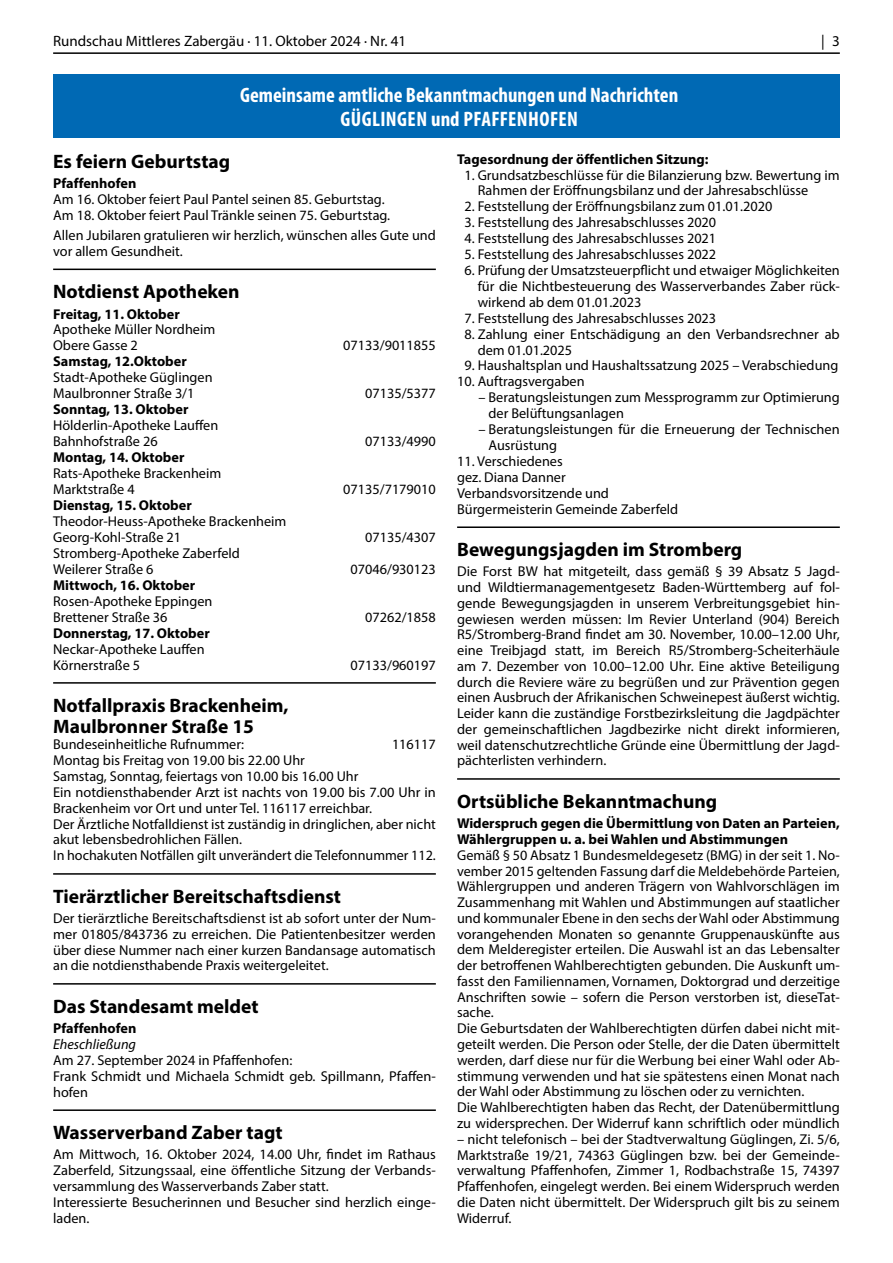
<style>
.page{position:relative;width:893px;height:1263px;background:#fff}
.page>*{position:absolute;margin:0;border:0;box-sizing:border-box;transform-origin:0 0}
.t1{font:700 condensed 21px/24px "Myriad Pro";color:#fff;text-align:center}
.t2{font:700 19.5px/21px "Myriad Pro";color:#000}
.t3{font:15px "Myriad Pro";color:#000}
.t4{font:14.25px/15.8px "Myriad Pro";color:#000}
.t5{font:700 14.25px/15.8px "Myriad Pro";color:#000}
.t6{font:italic 14.25px "Myriad Pro";color:#000}
</style>
<div class="page">
<hr style="left:53px;top:52px;width:787px;height:2px;background:#000">
<hr style="left:53px;top:269px;width:383px;height:1px;background:#000">
<hr style="left:53px;top:682px;width:383px;height:2px;background:#000">
<hr style="left:53px;top:873px;width:383px;height:2px;background:#000">
<hr style="left:53px;top:983px;width:383px;height:1px;background:#000">
<hr style="left:53px;top:1109px;width:383px;height:2px;background:#000">
<hr style="left:457px;top:526px;width:383px;height:2px;background:#000">
<hr style="left:457px;top:778px;width:383px;height:2px;background:#000">
<div style="left:53px;top:74px;width:787px;height:64px;background:#0069b4"></div>
<p class="t3" style="left:53px;top:32px;width:354px">Rundschau Mittleres Zabergäu · 11. Oktober 2024 · Nr. 41</p>
<p class="t3" style="left:821px;top:32px;width:20px">| 3</p>
<h1 class="t1" style="left:240px;top:83px;width:440px">Gemeinsame amtliche Bekanntmachungen und Nachrichten<br>GÜGLINGEN und PFAFFENHOFEN</h1>
<h2 class="t2" style="left:53px;top:150px;width:179px">Es feiern Geburtstag</h2>
<p class="t5" style="left:53px;top:175px;width:85px">Pfaffenhofen</p>
<p class="t4" style="left:53px;top:191px;width:339px">Am 16. Oktober feiert Paul Pantel seinen 85. Geburtstag.<br>Am 18. Oktober feiert Paul Tränkle seinen 75. Geburtstag.</p>
<p class="t4" style="left:53px;top:227px;width:384px">Allen Jubilaren gratulieren wir herzlich, wünschen alles Gute und vor allem Gesundheit.</p>
<h2 class="t2" style="left:53px;top:281px;width:188px">Notdienst Apotheken</h2>
<p class="t5" style="left:53px;top:305px;width:128px">Freitag, 11. Oktober</p>
<p class="t4" style="left:53px;top:321px;width:164px">Apotheke Müller Nordheim<br>Obere Gasse 2</p>
<p class="t4" style="left:343px;top:338px;width:94px">07133/9011855</p>
<p class="t5" style="left:53px;top:353px;width:135px">Samstag, 12.Oktober</p>
<p class="t4" style="left:53px;top:369px;width:161px">Stadt-Apotheke Güglingen<br>Maulbronner Straße 3/1</p>
<p class="t5" style="left:53px;top:401px;width:137px">Sonntag, 13. Oktober</p>
<p class="t4" style="left:53px;top:417px;width:167px">Hölderlin-Apotheke Lauffen<br>Bahnhofstraße 26</p>
<p class="t5" style="left:53px;top:449px;width:133px">Montag, 14. Oktober</p>
<p class="t4" style="left:53px;top:465px;width:170px">Rats-Apotheke Brackenheim<br>Marktstraße 4</p>
<p class="t5" style="left:53px;top:497px;width:140px">Dienstag, 15. Oktober</p>
<p class="t4" style="left:53px;top:513px;width:235px">Theodor-Heuss-Apotheke Brackenheim<br>Georg-Kohl-Straße 21</p>
<p class="t4" style="left:53px;top:545px;width:188px">Stromberg-Apotheke Zaberfeld<br>Weilerer Straße 6</p>
<p class="t5" style="left:53px;top:577px;width:144px">Mittwoch, 16. Oktober</p>
<p class="t4" style="left:53px;top:593px;width:161px">Rosen-Apotheke Eppingen<br>Brettener Straße 36</p>
<p class="t5" style="left:53px;top:625px;width:158px">Donnerstag, 17. Oktober</p>
<p class="t4" style="left:53px;top:641px;width:153px">Neckar-Apotheke Lauffen<br>Körnerstraße 5</p>
<p class="t4" style="left:365px;top:385px;width:72px">07135/5377</p>
<p class="t4" style="left:365px;top:433px;width:72px">07133/4990</p>
<p class="t4" style="left:343px;top:481px;width:94px">07135/7179010</p>
<p class="t4" style="left:365px;top:529px;width:72px">07135/4307</p>
<p class="t4" style="left:351px;top:561px;width:87px">07046/930123</p>
<p class="t4" style="left:365px;top:609px;width:72px">07262/1858</p>
<p class="t4" style="left:351px;top:657px;width:87px">07133/960197</p>
<h2 class="t2" style="left:53px;top:694px;width:237px">Notfallpraxis Brackenheim,<br>Maulbronner Straße 15</h2>
<p class="t4" style="left:53px;top:736px;width:193px">Bundeseinheitliche Rufnummer:</p>
<p class="t4" style="left:392px;top:736px;width:45px">116117</p>
<p class="t4" style="left:53px;top:752px;width:384px">Montag bis Freitag von 19.00 bis 22.00 Uhr<br>Samstag, Sonntag, feiertags von 10.00 bis 16.00 Uhr<br>Ein notdiensthabender Arzt ist nachts von 19.00 bis 7.00 Uhr in Brackenheim vor Ort und unter Tel. 116117 erreichbar.<br>Der Ärztliche Notfalldienst ist zuständig in dringlichen, aber nicht akut lebensbedrohlichen Fällen.<br>In hochakuten Notfällen gilt unverändert die Telefonnummer 112.</p>
<h2 class="t2" style="left:53px;top:885px;width:289px">Tierärztlicher Bereitschaftsdienst</h2>
<p class="t4" style="left:53px;top:910px;width:384px;text-align:justify">Der tierärztliche Bereitschaftsdienst ist ab sofort unter der Num&shy;mer 01805/843736 zu erreichen. Die Patientenbesitzer werden über diese Nummer nach einer kurzen Bandansage automatisch an die notdiensthabende Praxis weitergeleitet.</p>
<h2 class="t2" style="left:53px;top:995px;width:207px">Das Standesamt meldet</h2>
<p class="t5" style="left:53px;top:1020px;width:85px">Pfaffenhofen</p>
<p class="t6" style="left:53px;top:1035px;width:84px">Eheschließung</p>
<p class="t4" style="left:53px;top:1052px;width:384px">Am 27. September 2024 in Pfaffenhofen:<br>Frank Schmidt und Michaela Schmidt geb. Spillmann, Pfaffen&shy;hofen</p>
<h2 class="t2" style="left:53px;top:1121px;width:231px">Wasserverband Zaber tagt</h2>
<p class="t4" style="left:53px;top:1146px;width:384px">Am Mittwoch, 16. Oktober 2024, 14.00 Uhr, findet im Rathaus Zaberfeld, Sitzungssaal, eine öffentliche Sitzung der Verbands&shy;versammlung des Wasserverbands Zaber statt.<br>Interessierte Besucherinnen und Besucher sind herzlich einge&shy;laden.</p>
<p class="t5" style="left:457px;top:151px;width:253px">Tagesordnung der öffentlichen Sitzung:</p>
<p class="t4" style="left:478px;top:167px;width:364px;text-indent:-13px">1. Grundsatzbeschlüsse für die Bilanzierung bzw. Bewertung im<br>Rahmen der Eröffnungsbilanz und der Jahresabschlüsse</p>
<p class="t4" style="left:464px;top:199px;width:309px">2. Feststellung der Eröffnungsbilanz zum 01.01.2020</p>
<p class="t4" style="left:464px;top:215px;width:253px">3. Feststellung des Jahresabschlusses 2020</p>
<p class="t4" style="left:464px;top:230px;width:253px">4. Feststellung des Jahresabschlusses 2021</p>
<p class="t4" style="left:464px;top:246px;width:253px">5. Feststellung des Jahresabschlusses 2022</p>
<p class="t4" style="left:478px;top:262px;width:364px;text-align:justify;text-indent:-13px">6. Prüfung der Umsatzsteuerpflicht und etwaiger Möglichkeiten für die Nichtbesteuerung des Wasserverbandes Zaber rück&shy;wirkend ab dem 01.01.2023</p>
<p class="t4" style="left:464px;top:310px;width:253px">7. Feststellung des Jahresabschlusses 2023</p>
<p class="t4" style="left:478px;top:326px;width:364px;text-indent:-13px">8. Zahlung einer Entschädigung an den Verbandsrechner ab dem 01.01.2025</p>
<p class="t4" style="left:464px;top:358px;width:375px">9. Haushaltsplan und Haushaltssatzung 2025 – Verabschiedung</p>
<p class="t4" style="left:457px;top:374px;width:129px">10. Auftragsvergaben</p>
<p class="t4" style="left:488px;top:389px;width:353px;text-indent:-10px">– Beratungsleistungen zum Messprogramm zur Optimierung der Belüftungsanlagen</p>
<p class="t4" style="left:488px;top:421px;width:353px;text-indent:-10px">– Beratungsleistungen für die Erneuerung der Technischen<br>Ausrüstung</p>
<p class="t4" style="left:457px;top:453px;width:223px">11. Verschiedenes<br>gez. Diana Danner<br>Verbandsvorsitzende und<br>Bürgermeisterin Gemeinde Zaberfeld</p>
<h2 class="t2" style="left:457px;top:538px;width:287px">Bewegungsjagden im Stromberg</h2>
<p class="t4" style="left:457px;top:563px;width:384px;text-align:justify">Die Forst BW hat mitgeteilt, dass gemäß § 39 Absatz 5 Jagd&shy;und Wildtiermanagementgesetz Baden-Württemberg auf fol&shy;gende Bewegungsjagden in unserem Verbreitungsgebiet hin&shy;gewiesen werden müssen: Im Revier Unterland (904) Bereich R5/Stromberg-Brand findet am 30. November, 10.00–12.00 Uhr, eine Treibjagd statt, im Bereich R5/Stromberg-Scheiterhäule am 7. Dezember von 10.00–12.00 Uhr. Eine aktive Beteiligung durch die Reviere wäre zu begrüßen und zur Prävention gegen einen Ausbruch der Afrikanischen Schweinepest äußerst wichtig.<br>Leider kann die zuständige Forstbezirksleitung die Jagdpächter der gemeinschaftlichen Jagdbezirke nicht direkt informieren, weil datenschutzrechtliche Gründe eine Übermittlung der Jagd&shy;pächterlisten verhindern.</p>
<h2 class="t2" style="left:457px;top:790px;width:262px">Ortsübliche Bekanntmachung</h2>
<p class="t5" style="left:457px;top:815px;width:384px">Widerspruch gegen die Übermittlung von Daten an Parteien,<br>Wählergruppen u. a. bei Wahlen und Abstimmungen</p>
<p class="t4" style="left:457px;top:847px;width:384px">Gemäß § 50 Absatz 1 Bundesmeldegesetz (BMG) in der seit 1. No&shy;vember 2015 geltenden Fassung darf die Meldebehörde Parteien, Wählergruppen und anderen Trägern von Wahlvorschlägen im Zusammenhang mit Wahlen und Abstimmungen auf staatlicher und kommunaler Ebene in den sechs der Wahl oder Abstimmung vorangehenden Monaten so genannte Gruppenauskünfte aus dem Melderegister erteilen. Die Auswahl ist an das Lebensalter der betroffenen Wahlberechtigten gebunden. Die Auskunft um&shy;fasst den Familiennamen, Vornamen, Doktorgrad und derzeitige Anschriften sowie – sofern die Person verstorben ist, dieseTat&shy;sache.<br>Die Geburtsdaten der Wahlberechtigten dürfen dabei nicht mit&shy;geteilt werden. Die Person oder Stelle, der die Daten übermittelt werden, darf diese nur für die Werbung bei einer Wahl oder Ab&shy;stimmung verwenden und hat sie spätestens einen Monat nach der Wahl oder Abstimmung zu löschen oder zu vernichten.<br>Die Wahlberechtigten haben das Recht, der Datenübermittlung zu widersprechen. Der Widerruf kann schriftlich oder mündlich</p>
<p class="t4" style="left:457px;top:1131px;width:384px;text-align:justify">– nicht telefonisch – bei der Stadtverwaltung Güglingen, Zi. 5/6, Marktstraße 19/21, 74363 Güglingen bzw. bei der Gemeinde&shy;verwaltung Pfaffenhofen, Zimmer 1, Rodbachstraße 15, 74397<br>Pfaffenhofen, eingelegt werden. Bei einem Widerspruch werden die Daten nicht übermittelt. Der Widerspruch gilt bis zu seinem Widerruf.</p>
</div>
